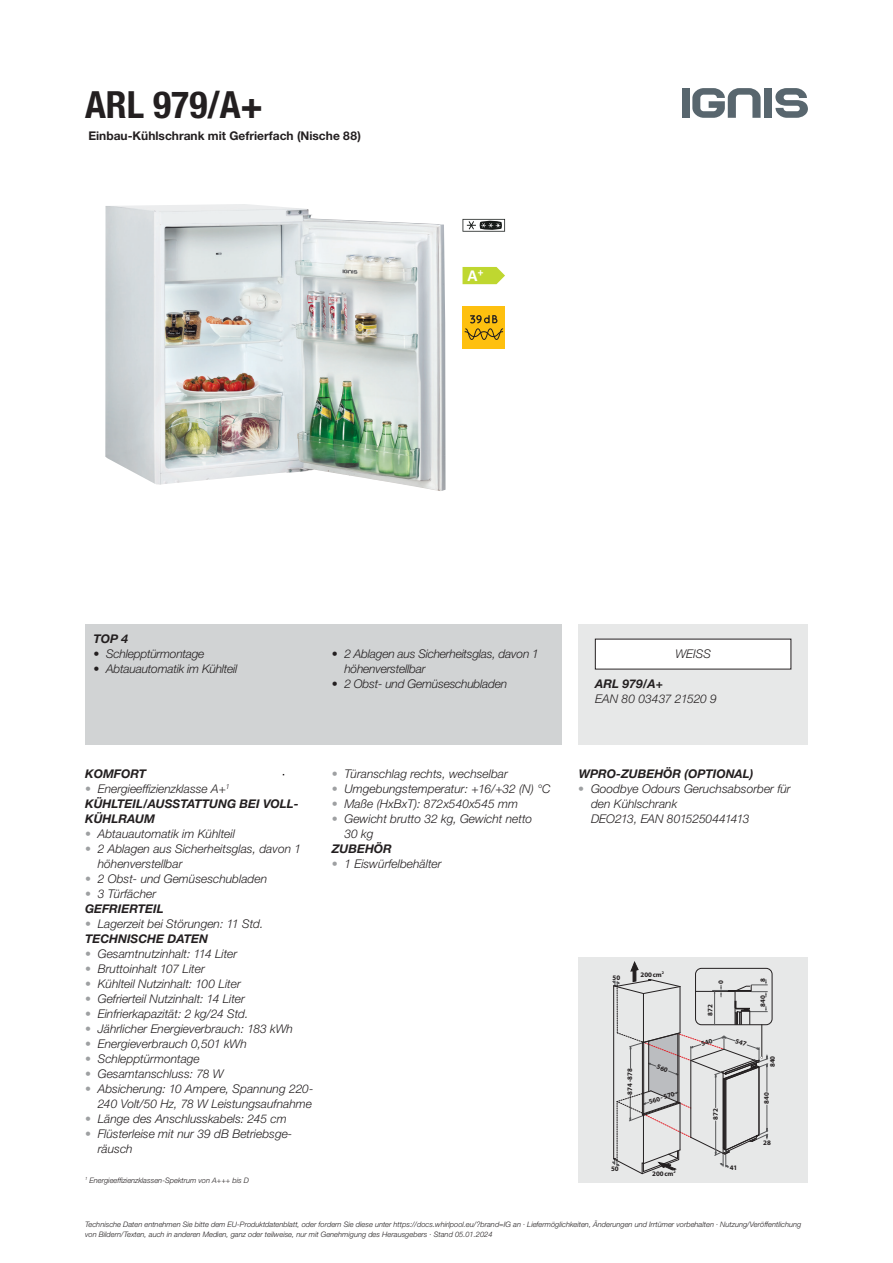
<style>
.page{position:relative;width:893px;height:1263px;background:#fff}
.page>*{position:absolute;margin:0;border:0;box-sizing:border-box;transform-origin:0 0}
.t1{font:700 condensed 37.5px "Helvetica Neue LT Std";color:#231f20}
.t2{font:700 16.65px "Calibri";color:#fff}
.t3{font:italic 300 12px/15px "Helvetica Neue LT Std";color:#231f20}
.t4{font:italic 700 12px/15px "Helvetica Neue LT Std";color:#231f20}
.t5{font:italic 300 12px/15px "Helvetica Neue LT Std";letter-spacing:-.02em;color:#231f20}
.t6{font:700 12px "Helvetica Neue LT Std";color:#231f20}
.t7{font:italic 300 7.5px/9.8px "Helvetica Neue LT Std";color:#231f20}
.t8{font:700 6.9px "Myriad Pro";color:#231f20}
.s1{font-weight:300;color:#9ea0a2}
.s2{font-weight:300}
.s3{color:#9ea0a2}
.s4{font-weight:700}
</style>
<div class="page">
<div style="left:681px;top:88px;width:8px;height:30px;background:#58666e"></div>
<div style="left:764px;top:88px;width:8px;height:30px;background:#58666e"></div>
<svg style="left:692px;top:88px;width:69px;height:30px"></svg>
<svg style="left:775px;top:88px;width:33px;height:30px"></svg>
<img style="left:105px;top:204px;width:340px;height:287px">
<svg style="left:462px;top:219px;width:43px;height:13px"></svg>
<svg style="left:462px;top:267px;width:43px;height:17px"></svg>
<div style="left:462px;top:306px;width:43px;height:43px;background:#fec00f"></div>
<svg style="left:464px;top:329px;width:40px;height:11px"></svg>
<svg style="left:470px;top:315px;width:27px;height:8px"></svg>
<div style="left:85px;top:624px;width:476px;height:120px;background:#d1d3d4"></div>
<div style="left:578px;top:624px;width:230px;height:120px;background:#e7e8e8"></div>
<div style="left:595px;top:639px;width:196px;height:30px;background:#fff"></div>
<div style="left:578px;top:958px;width:230px;height:225px;background:#e7e8e8"></div>
<div style="left:695px;top:968px;width:77px;height:57px;border:1px solid #231f20;border-radius:6px"></div>
<svg style="left:612px;top:962px;width:156px;height:212px"></svg>
<h1 class="t1" style="left:85px;top:82px;width:180px">ARL 979/A+</h1>
<p class="t6" style="left:88px;top:129px;width:274px">Einbau-Kühlschrank mit Gefrierfach (Nische 88)</p>
<h2 class="t2" style="left:468px;top:264px;width:17px">A<sup>+</sup></h2>
<p class="t4" style="left:94px;top:631px;width:36px">TOP 4</p>
<p class="t5" style="left:94px;top:646px;width:112px">• Schlepptürmontage</p>
<p class="t5" style="left:94px;top:661px;width:145px">• Abtauautomatik im Kühlteil</p>
<p class="t5" style="left:344px;top:646px;width:196px;text-indent:-13px">• 2 Ablagen aus Sicherheitsglas, davon 1 höhenverstellbar</p>
<p class="t5" style="left:332px;top:676px;width:177px">• 2 Obst- und Gemüseschubladen</p>
<p class="t4" style="left:85px;top:766px;width:63px">KOMFORT</p>
<p class="t4" style="left:85px;top:781px;width:215px"><span class="s1">•</span> <span class="s2">Energieeffizienzklasse A+</span><sup>1<br></sup>KÜHLTEIL/AUSSTATTUNG BEI VOLL-<br>KÜHLRAUM</p>
<p class="t3" style="left:85px;top:826px;width:151px"><span class="s3">•</span> Abtauautomatik im Kühlteil</p>
<p class="t3" style="left:98px;top:841px;width:205px;text-indent:-13px"><span class="s3">•</span> 2 Ablagen aus Sicherheitsglas, davon 1 höhenverstellbar</p>
<p class="t3" style="left:85px;top:871px;width:184px"><span class="s3">•</span> 2 Obst- und Gemüseschubladen</p>
<p class="t4" style="left:85px;top:886px;width:80px"><span class="s1">•</span> <span class="s2">3 Türfächer<br></span>GEFRIERTEIL</p>
<p class="t3" style="left:85px;top:916px;width:180px"><span class="s3">•</span> Lagerzeit bei Störungen: 11 Std.<br><span class="s4">TECHNISCHE DATEN</span></p>
<p class="t3" style="left:85px;top:946px;width:154px"><span class="s3">•</span> Gesamtnutzinhalt: 114 Liter</p>
<p class="t3" style="left:85px;top:961px;width:121px"><span class="s3">•</span> Bruttoinhalt 107 Liter</p>
<p class="t3" style="left:85px;top:976px;width:157px"><span class="s3">•</span> Kühlteil Nutzinhalt: 100 Liter</p>
<p class="t3" style="left:85px;top:991px;width:161px"><span class="s3">•</span> Gefrierteil Nutzinhalt: 14 Liter</p>
<p class="t3" style="left:85px;top:1006px;width:165px"><span class="s3">•</span> Einfrierkapazität: 2 kg/24 Std.</p>
<p class="t3" style="left:85px;top:1021px;width:210px"><span class="s3">•</span> Jährlicher Energieverbrauch: 183 kWh</p>
<p class="t3" style="left:85px;top:1036px;width:163px"><span class="s3">•</span> Energieverbrauch 0,501 kWh</p>
<p class="t3" style="left:85px;top:1051px;width:116px"><span class="s3">•</span> Schlepptürmontage</p>
<p class="t3" style="left:85px;top:1066px;width:140px"><span class="s3">•</span> Gesamtanschluss: 78 W</p>
<p class="t3" style="left:85px;top:1081px;width:230px;text-align:right"><span class="s3">•</span> Absicherung: 10 Ampere, Spannung 220-<br>240 Volt/50 Hz, 78 W Leistungsaufnahme</p>
<p class="t3" style="left:85px;top:1111px;width:203px"><span class="s3">•</span> Länge des Anschlusskabels: 245 cm</p>
<p class="t3" style="left:98px;top:1126px;width:196px;text-indent:-13px"><span class="s3">•</span> Flüsterleise mit nur 39 dB Betriebsge&shy;räusch</p>
<p class="t7" style="left:85px;top:1175px;width:166px"><sup>1</sup> Energieeffizienzklassen-Spektrum von A+++ bis D</p>
<p class="t3" style="left:332px;top:766px;width:178px"><span class="s3">•</span> Türanschlag rechts, wechselbar</p>
<p class="t3" style="left:332px;top:781px;width:220px"><span class="s3">•</span> Umgebungstemperatur: +16/+32 (N) °C</p>
<p class="t3" style="left:332px;top:796px;width:188px"><span class="s3">•</span> Maße (HxBxT): 872x540x545 mm</p>
<p class="t3" style="left:344px;top:811px;width:189px;text-indent:-13px"><span class="s3">•</span> Gewicht brutto 32 kg, Gewicht netto<br>30 kg</p>
<p class="t4" style="left:332px;top:841px;width:62px">ZUBEHÖR</p>
<p class="t3" style="left:332px;top:856px;width:111px"><span class="s3">•</span> 1 Eiswürfelbehälter</p>
<p class="t3" style="left:675px;top:646px;width:37px">WEISS</p>
<p class="t4" style="left:595px;top:676px;width:69px">ARL 979/A+</p>
<p class="t3" style="left:595px;top:691px;width:123px">EAN 80 03437 21520 9</p>
<p class="t4" style="left:579px;top:766px;width:176px">WPRO-ZUBEHÖR (OPTIONAL)</p>
<p class="t3" style="left:591px;top:781px;width:201px;text-indent:-13px"><span class="s3">•</span> Goodbye Odours Geruchsabsorber für den Kühlschrank<br>DEO213, EAN 8015250441413</p>
<p class="t8" style="left:613px;top:973px;width:9px">50</p>
<p class="t8" style="left:640px;top:970px;width:25px">200cm<sup>2</sup></p>
<p class="t8" style="left:625px;top:1095px;width:28px;rotate:-90deg">874 -878</p>
<p class="t8" style="left:648px;top:1098px;width:28px;rotate:-19deg">560 570</p>
<p class="t8" style="left:611px;top:1164px;width:9px">50</p>
<p class="t8" style="left:652px;top:1169px;width:25px">200cm<sup>2</sup></p>
<p class="t8" style="left:716px;top:984px;width:5px;rotate:-90deg">0</p>
<p class="t8" style="left:706px;top:1016px;width:13px;rotate:-90deg">872</p>
<p class="t8" style="left:711px;top:1120px;width:13px;rotate:-90deg">872</p>
<p class="t8" style="left:730px;top:1163px;width:9px">41</p>
<p class="t8" style="left:758px;top:982px;width:5px;rotate:-90deg">8</p>
<p class="t8" style="left:758px;top:1007px;width:13px;rotate:-90deg">840</p>
<p class="t8" style="left:768px;top:1067px;width:13px;rotate:-90deg">840</p>
<p class="t8" style="left:762px;top:1104px;width:13px;rotate:-90deg">840</p>
<p class="t8" style="left:763px;top:1138px;width:9px">28</p>
<p class="t7" style="left:85px;top:1219px;width:718px">Technische Daten entnehmen Sie bitte dem EU-Produktdatenblatt, oder fordern Sie diese unter https://docs.whirlpool.eu/?brand=IG an · Liefermöglichkeiten, Änderungen und Irrtümer vorbehalten · Nutzung/Veröffentlichung von Bildern/Texten, auch in anderen Medien, ganz oder teilweise, nur mit Genehmigung des Herausgebers · Stand 05.01.2024</p>
</div>
